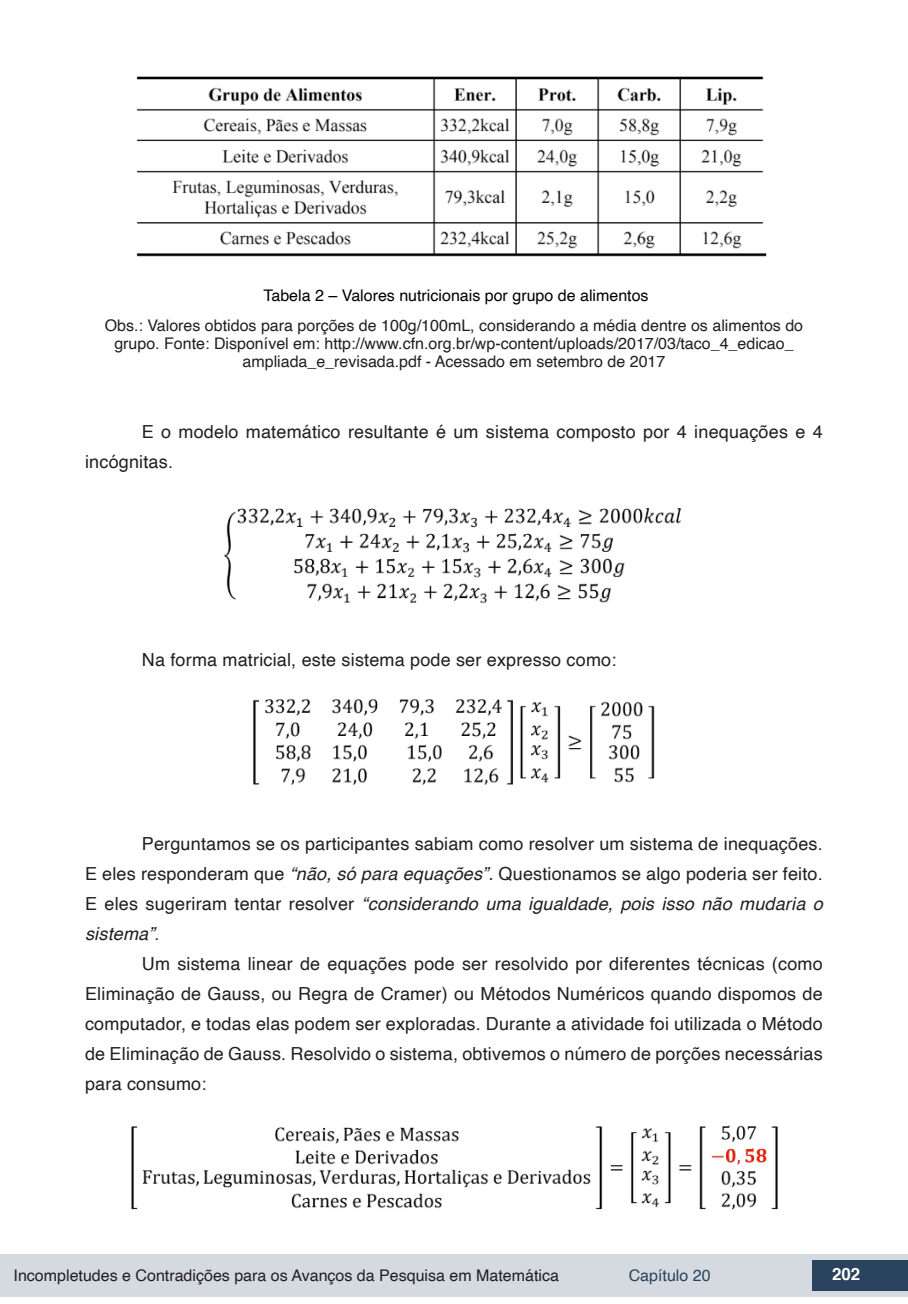
<style>
.page{position:relative;width:908px;height:1304px;background:#fff}
.page>*{position:absolute;margin:0;border:0;box-sizing:border-box;transform-origin:0 0}
.txt{font:18px/30px "Helvetica";letter-spacing:.01em;color:#231f20;text-align:justify}
.t1{font:700 16.8px "Helvetica";color:#fff}
.fonte_tab_gra_imag{font:16px/18px "Helvetica";color:#231f20;text-align:center}
.info_tab_graf_imag{font:16px "Helvetica";color:#000}
.t2{font:16px "Helvetica";color:#2a435e}
.s1{font-style:italic}
</style>
<div class="page">
<div style="left:0;top:1254px;width:906px;height:43px;background:#d4dadf"></div>
<div style="left:812px;top:1261px;width:95px;height:30px;background:#2a435e"></div>
<img style="left:136px;top:76px;width:631px;height:180px">
<img style="left:223px;top:508px;width:458px;height:96px">
<img style="left:253px;top:699px;width:402px;height:86px">
<img style="left:131px;top:1125px;width:647px;height:85px">
<p class="info_tab_graf_imag" style="left:263px;top:283px;width:386px">Tabela 2 – Valores nutricionais por grupo de alimentos</p>
<p class="fonte_tab_gra_imag" style="left:105px;top:316px;width:699px">Obs.: Valores obtidos para porções de 100g/100mL, considerando a média dentre os alimentos do grupo. Fonte: Disponível em: http://www.cfn.org.br/wp-content/uploads/2017/03/taco_4_edicao_ ampliada_e_revisada.pdf - Acessado em setembro de 2017</p>
<p class="txt" style="left:85px;top:417px;width:738px;text-indent:57px">E o modelo matemático resultante é um sistema composto por 4 inequações e 4 incógnitas.</p>
<p class="txt" style="left:142px;top:646px;width:476px">Na forma matricial, este sistema pode ser expresso como:</p>
<p class="txt" style="left:85px;top:830px;width:738px;text-indent:57px">Perguntamos se os participantes sabiam como resolver um sistema de inequações.<br>E eles responderam que <span class="s1">“não, só para equações”.</span> Questionamos se algo poderia ser feito.<br>E eles sugeriram tentar resolver <span class="s1">“considerando uma igualdade, pois isso não mudaria o sistema”</span>.</p>
<p class="txt" style="left:85px;top:950px;width:738px;text-indent:57px">Um sistema linear de equações pode ser resolvido por diferentes técnicas (como Eliminação de Gauss, ou Regra de Cramer) ou Métodos Numéricos quando dispomos de computador, e todas elas podem ser exploradas. Durante a atividade foi utilizada o Método de Eliminação de Gauss. Resolvido o sistema, obtivemos o número de porções necessárias para consumo:</p>
<p class="fonte_tab_gra_imag" style="left:14px;top:1267px;width:546px">Incompletudes e Contradições para os Avanços da Pesquisa em Matemática</p>
<p class="t2" style="left:628px;top:1263px;width:83px">Capítulo 20</p>
<p class="t1" style="left:831px;top:1261px;width:30px">202</p>
</div>
